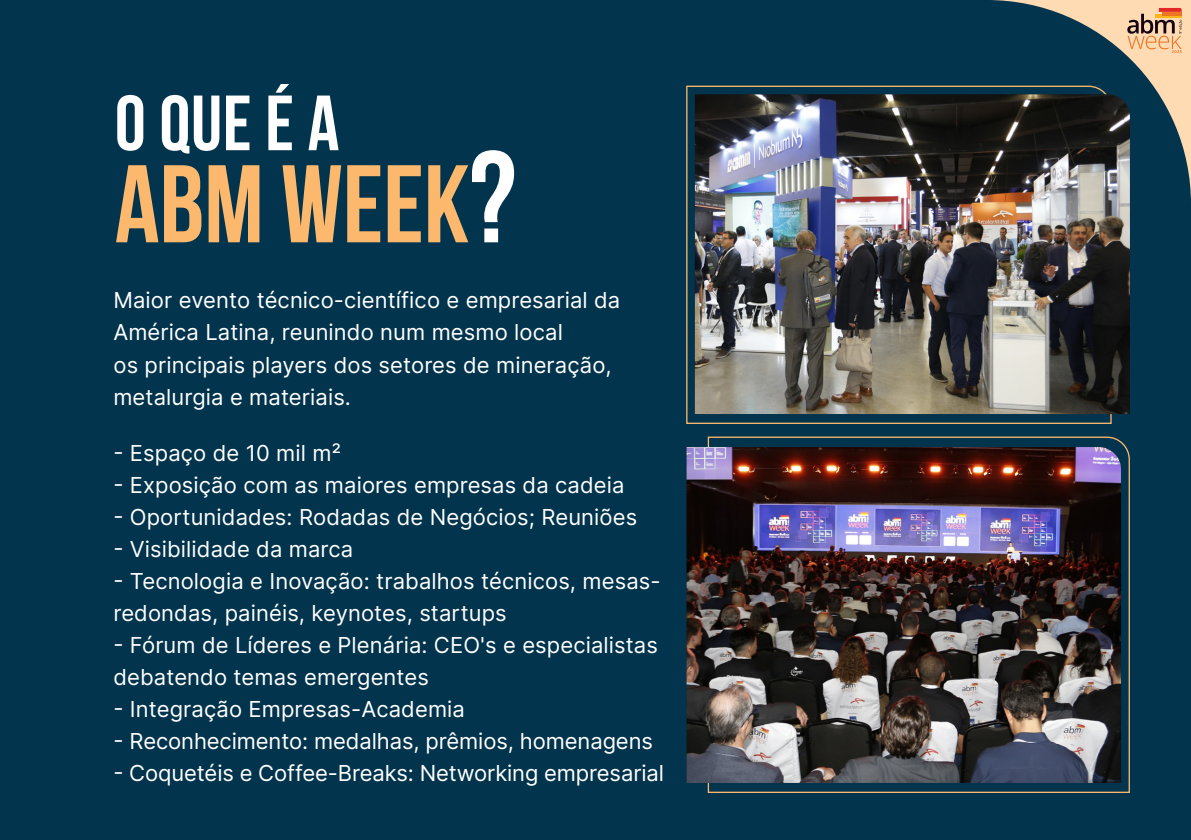
<style>
.page{position:relative;width:1191px;height:840px;background:#fff}
.page>*{position:absolute;margin:0;border:0;box-sizing:border-box;transform-origin:0 0}
.t1{font:700 110px "Bebas Neue";color:#fcb96d}
.t2{font:700 78px "Bebas Neue";color:#fff}
.t3{font:22px/32px "Inter";letter-spacing:.005em;color:#fff}
.s1{font-size:130px;color:#fff}
</style>
<div class="page">
<div style="left:0;top:0;width:1191px;height:839px;background:#02344d"></div>
<svg style="left:1127px;top:8px;width:55px;height:45px;background:#d9a882"></svg>
<svg style="left:685px;top:85px;width:427px;height:339px;background:#274751"></svg>
<svg style="left:707px;top:435px;width:423px;height:358px;background:#1a404f"></svg>
<img style="left:695px;top:94px;width:434px;height:320px">
<img style="left:686px;top:447px;width:435px;height:335px">
<p class="t2" style="left:115px;top:80px;width:226px">O QUE É A</p>
<p class="t1" style="left:115px;top:144px;width:403px">ABM WEEK<span class="s1">?</span></p>
<p class="t3" style="left:113px;top:284px;width:508px">Maior evento técnico-científico e empresarial da<br>América Latina, reunindo num mesmo local</p>
<p class="t3" style="left:113px;top:348px;width:500px">os principais players dos setores de mineração, metalurgia e materiais.</p>
<p class="t3" style="left:113px;top:436px;width:229px">- Espaço de 10 mil m²</p>
<p class="t3" style="left:113px;top:468px;width:512px">- Exposição com as maiores empresas da cadeia</p>
<p class="t3" style="left:113px;top:500px;width:525px">- Oportunidades: Rodadas de Negócios; Reuniões</p>
<p class="t3" style="left:113px;top:532px;width:241px">- Visibilidade da marca</p>
<p class="t3" style="left:113px;top:564px;width:548px">- Tecnologia e Inovação: trabalhos técnicos, mesas&shy;redondas, painéis, keynotes, startups</p>
<p class="t3" style="left:113px;top:628px;width:546px">- Fórum de Líderes e Plenária: CEO's e especialistas debatendo temas emergentes</p>
<p class="t3" style="left:113px;top:692px;width:353px">- Integração Empresas-Academia</p>
<p class="t3" style="left:113px;top:724px;width:541px">- Reconhecimento: medalhas, prêmios, homenagens</p>
<p class="t3" style="left:113px;top:756px;width:552px">- Coquetéis e Coffee-Breaks: Networking empresarial</p>
</div>
